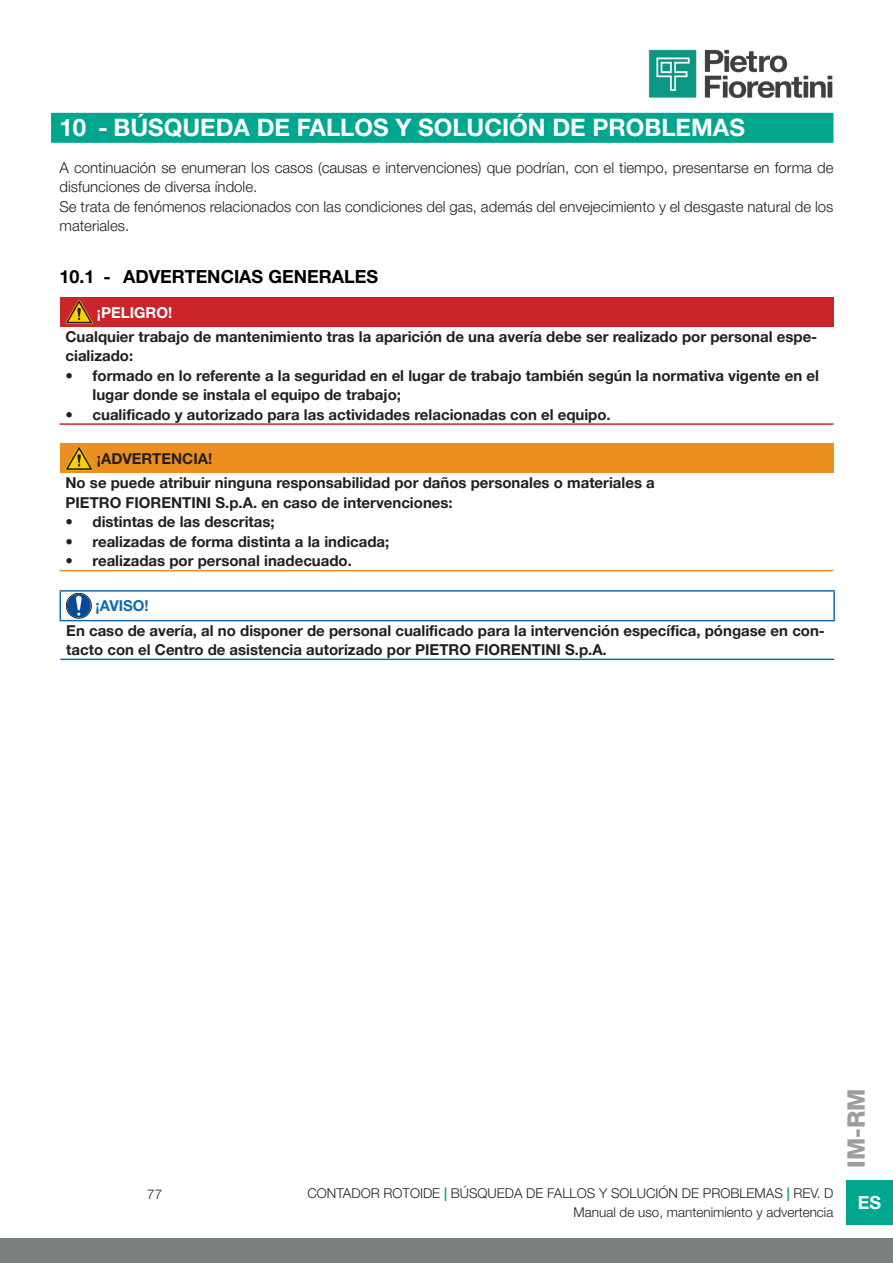
<style>
.page{position:relative;width:893px;height:1263px;background:#fff}
.page>*{position:absolute;margin:0;border:0;box-sizing:border-box;transform-origin:0 0}
.t1{font:700 24px "Helvetica Neue LT Pro";color:#fff}
.t2{font:800 24px "Helvetica Neue LT Pro";color:#9b9d9e}
.t3{font:700 18px "Helvetica Neue LT Pro";color:#000}
.t4{font:700 18px "Helvetica Neue LT Pro";color:#fff}
.Helvetica_Neue_LT_Pro_75_Bold_10_Sx_Nero{font:700 15px/19.5px "Helvetica Neue LT Pro";color:#231f20}
.Corpo_Testo_Helvetica_Neue_LT_Pro_45_Lig{font:300 15px/19.5px "Helvetica Neue LT Pro";color:#231f20}
.Helvetica_Neue_LT_Pro_75_Bold_10_Sx_AVVE{font:700 15px "Helvetica Neue LT Pro";color:#231f20}
.Helvetica_Neue_LT_Pro_75_Bold_10_Sx_PERI{font:700 15px "Helvetica Neue LT Pro";color:#fff}
.Helvetica_Neue_LT_Pro_75_Bold_10_Sx_AVVI{font:700 15px "Helvetica Neue LT Pro";color:#106bac}
.t5{font:300 13.5px "Helvetica Neue LT Pro";color:#231f20}
.s1{font-weight:700;color:#00a78f}
</style>
<div class="page">
<img style="left:648px;top:49px;width:185px;height:49px">
<div style="left:0;top:1238px;width:893px;height:25px;background:#7c7f80"></div>
<div style="left:846px;top:1180px;width:47px;height:45px;background:#00a78f"></div>
<div style="left:51px;top:113px;width:782px;height:30px;background:#00a78f"></div>
<div style="left:60px;top:297px;width:773px;height:30px;background:#cb242b"></div>
<hr style="left:60px;top:423px;width:773px;height:2px;background:#cb242b">
<svg style="left:66px;top:300px;width:27px;height:24px"></svg>
<div style="left:60px;top:444px;width:773px;height:29px;background:#ec8f21"></div>
<hr style="left:60px;top:570px;width:773px;height:1px;background:#ec8f21">
<svg style="left:66px;top:447px;width:27px;height:23px"></svg>
<hr style="left:60px;top:659px;width:774px;height:1px;background:#106bac">
<hr style="left:60px;top:590px;width:775px;height:2px;background:#106bac">
<svg style="left:60px;top:592px;width:1px;height:28px"></svg>
<hr style="left:833px;top:592px;width:2px;height:28px;background:#106bac">
<hr style="left:60px;top:620px;width:775px;height:1px;background:#106bac">
<svg style="left:66px;top:593px;width:25px;height:25px"></svg>
<div style="left:66px;top:593px;width:25px;height:25px;border:1px solid #231f20;border-radius:50%"></div>
<div style="left:67px;top:594px;width:24px;height:24px;background:#004c97;border-radius:50%"></div>
<svg style="left:76px;top:596px;width:6px;height:20px"></svg>
<p class="t1" style="left:60px;top:113px;width:687px">10 - BÚSQUEDA DE FALLOS Y SOLUCIÓN DE PROBLEMAS</p>
<p class="Corpo_Testo_Helvetica_Neue_LT_Pro_45_Lig" style="left:60px;top:157px;width:775px">A continuación se enumeran los casos (causas e intervenciones) que podrían, con el tiempo, presentarse en forma de disfunciones de diversa índole.</p>
<p class="Corpo_Testo_Helvetica_Neue_LT_Pro_45_Lig" style="left:60px;top:196px;width:775px">Se trata de fenómenos relacionados con las condiciones del gas, además del envejecimiento y el desgaste natural de los materiales.</p>
<p class="t3" style="left:60px;top:265px;width:320px">10.1 - ADVERTENCIAS GENERALES</p>
<p class="Helvetica_Neue_LT_Pro_75_Bold_10_Sx_PERI" style="left:97px;top:303px;width:77px">¡PELIGRO!</p>
<p class="Helvetica_Neue_LT_Pro_75_Bold_10_Sx_Nero" style="left:66px;top:326px;width:753px">Cualquier trabajo de mantenimiento tras la aparición de una avería debe ser realizado por personal espe&shy;cializado:</p>
<p class="Helvetica_Neue_LT_Pro_75_Bold_10_Sx_Nero" style="left:93px;top:365px;width:728px;text-indent:-27px">• formado en lo referente a la seguridad en el lugar de trabajo también según la normativa vigente en el lugar donde se instala el equipo de trabajo;</p>
<p class="Helvetica_Neue_LT_Pro_75_Bold_10_Sx_Nero" style="left:66px;top:404px;width:547px">• cualificado y autorizado para las actividades relacionadas con el equipo.</p>
<p class="Helvetica_Neue_LT_Pro_75_Bold_10_Sx_AVVE" style="left:97px;top:450px;width:117px">¡ADVERTENCIA!</p>
<p class="Helvetica_Neue_LT_Pro_75_Bold_10_Sx_Nero" style="left:66px;top:473px;width:591px">No se puede atribuir ninguna responsabilidad por daños personales o materiales a<br>PIETRO FIORENTINI S.p.A. en caso de intervenciones:</p>
<p class="Helvetica_Neue_LT_Pro_75_Bold_10_Sx_Nero" style="left:66px;top:512px;width:211px">• distintas de las descritas;</p>
<p class="Helvetica_Neue_LT_Pro_75_Bold_10_Sx_Nero" style="left:66px;top:531px;width:325px">• realizadas de forma distinta a la indicada;</p>
<p class="Helvetica_Neue_LT_Pro_75_Bold_10_Sx_Nero" style="left:66px;top:551px;width:288px">• realizadas por personal inadecuado.</p>
<p class="Helvetica_Neue_LT_Pro_75_Bold_10_Sx_AVVI" style="left:96px;top:596px;width:55px">¡AVISO!</p>
<p class="Helvetica_Neue_LT_Pro_75_Bold_10_Sx_Nero" style="left:66px;top:620px;width:760px">En caso de avería, al no disponer de personal cualificado para la intervención específica, póngase en con&shy;tacto con el Centro de asistencia autorizado por PIETRO FIORENTINI S.p.A.</p>
<p class="t5" style="left:147px;top:1185px;width:17px">77</p>
<p class="t5" style="left:307px;top:1185px;width:528px">CONTADOR ROTOIDE <span class="s1">|</span> BÚSQUEDA DE FALLOS Y SOLUCIÓN DE PROBLEMAS <span class="s1">|</span> REV. D</p>
<p class="t5" style="left:574px;top:1204px;width:261px">Manual de uso, mantenimiento y advertencia</p>
<h1 class="t2" style="left:842px;top:1168px;width:81px;rotate:-90deg">IM-RM</h1>
<p class="t4" style="left:858px;top:1191px;width:25px">ES</p>
</div>
